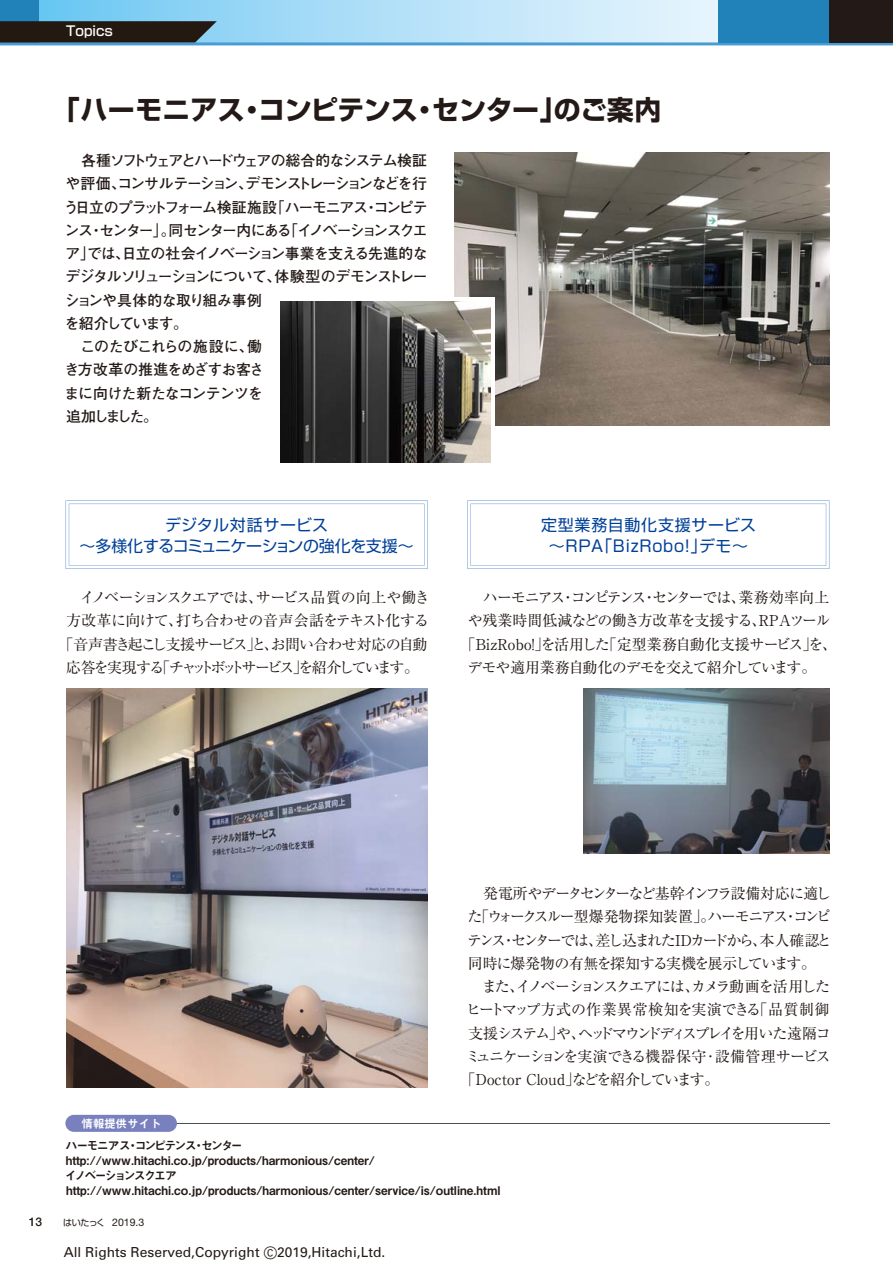
<style>
.page{position:relative;width:893px;height:1263px;background:#fff}
.page>*{position:absolute;margin:0;border:0;box-sizing:border-box;transform-origin:0 0}
.t1{font:27px "Shin Go Pro Bold 90 pv RKSJ H";letter-spacing:-.005em;color:#231916}
.t2{font:15.9px/21.3px "Shin Go Pro Regular 90 pv RKSJ H";letter-spacing:-.01em;color:#004098;text-align:center}
.t3{font:15.9px/21.3px "Shin Go Pro Regular 90 pv RKSJ H";letter-spacing:.05em;color:#004098;text-align:center}
.t4{font:15px/23.2px "Ryumin Pro Regular 90 pv RKSJ H";letter-spacing:-.085em;color:#231916;text-align:center}
.t5{font:15px "Ryumin Pro Regular 90 pv RKSJ H";letter-spacing:-.135em;color:#231916}
.t6{font:15px "Ryumin Pro Regular 90 pv RKSJ H";letter-spacing:-.12em;color:#231916}
.t7{font:15px "Ryumin Pro Regular 90 pv RKSJ H";letter-spacing:.005em;color:#231916}
.t8{font:15px "Ryumin Pro Regular 90 pv RKSJ H";letter-spacing:-.105em;color:#231916}
.t9{font:15px "Ryumin Pro Regular 90 pv RKSJ H";letter-spacing:-.03em;color:#231916}
.t10{font:15px "Ryumin Pro Regular 90 pv RKSJ H";letter-spacing:-.005em;color:#231916}
.t11{font:15px "Ryumin Pro Regular 90 pv RKSJ H";color:#231916}
.t12{font:14.85px/23.2px "Futo Go B101 Pro Bold 90 pv RKSJ H";letter-spacing:-.08em;color:#231916}
.t13{font:13.8px "Univers";color:#231916}
.t14{font:13.5px "Shin Go Pro Medium 90 pv RKSJ H";color:#fff}
.t15{font:12px/15px "Midashi Go Pro MB31 90 pv RKSJ H";color:#231916}
.t16{font:500 12px "Helvetica Neue LT Std";color:#231916}
.t17{font:11.7px "Midashi Go Pro MB31 90 pv RKSJ H";letter-spacing:-.025em;color:#fff}
.t18{font:10.5px "Helvetica Neue LT Std";color:#231916}
.s1{font-family:"Shin Go Pro Regular 90 pv RKSJ H";font-size:9px}
.s2{font-size:16.95px}
</style>
<div class="page">
<svg style="left:38px;top:0;width:681px;height:42px;background:#b3e0f8"></svg>
<div style="left:0;top:0;width:38px;height:42px;background:#2182ba"></div>
<hr style="left:0;top:42px;width:893px;height:3px;background:#489cd1">
<div style="left:719px;top:0;width:174px;height:42px;background:#231916"></div>
<div style="left:719px;top:0;width:110px;height:42px;background:#2182ba"></div>
<svg style="left:0;top:21px;width:217px;height:21px;background:#29231e"></svg>
<hr style="left:176px;top:1123px;width:653px;height:1px;background:#485157">
<div style="left:65px;top:1115px;width:112px;height:17px;background:#7880be;border-radius:9px"></div>
<img style="left:66px;top:688px;width:361px;height:399px">
<img style="left:583px;top:689px;width:246px;height:165px">
<img style="left:454px;top:153px;width:375px;height:272px">
<div style="left:416px;top:297px;width:79px;height:172px;background:#fff"></div>
<img style="left:281px;top:301px;width:209px;height:162px">
<svg style="left:66px;top:500px;width:362px;height:69px"></svg>
<svg style="left:467px;top:500px;width:362px;height:69px"></svg>
<p class="t14" style="left:66px;top:26px;width:48px">Topics</p>
<h1 class="t1" style="left:53px;top:99px;width:610px">「ハーモニアス・コンピテンス・センター」のご案内</h1>
<p class="t12" style="left:64px;top:151px;width:366px">　各種ソフトウェアとハードウェアの総合的なシステム検証や評価、コンサルテーション、デモンストレーションなどを行う日立のプラットフォーム検証施設「ハーモニアス・コンピテンス・センター」。同センター内にある「イノベーションスクエア」では、日立の社会イノベーション事業を支える先進的なデジタルソリューションについて、体験型のデモンストレーションや具体的な取り組み事例<br>を紹介しています。<br>　このたびこれらの施設に、働<br>き方改革の推進をめざすお客さ<br>まに向けた新たなコンテンツを<br>追加しました。</p>
<p class="t2" style="left:80px;top:517px;width:335px">デジタル対話サービス<br>～多様化するコミュニケーションの強化を支援～</p>
<p class="t4" style="left:59px;top:588px;width:373px">　イノベーションスクエアでは、サービス品質の向上や働き方改革に向けて、打ち合わせの音声会話をテキスト化する「音声書き起こし支援サービス」と、お問い合わせ対応の自動応答を実現する「チャットボットサービス」を紹介しています。</p>
<p class="t3" style="left:541px;top:517px;width:217px">定型業務自動化支援サービス～RPA「BizRobo!」デモ～</p>
<p class="t8" style="left:468px;top:592px;width:363px">　ハーモニアス・コンピテンス・センターでは、業務効率向上</p>
<p class="t9" style="left:468px;top:615px;width:364px">や残業時間低減などの働き方改革を支援する、RPAツール</p>
<p class="t7" style="left:461px;top:638px;width:378px">「BizRobo!」を活用した「定型業務自動化支援サービス」を、</p>
<p class="t4" style="left:467px;top:658px;width:350px">デモや適用業務自動化のデモを交えて紹介しています。</p>
<p class="t6" style="left:468px;top:888px;width:364px">　発電所やデータセンターなど基幹インフラ設備対応に適し</p>
<p class="t4" style="left:467px;top:907px;width:365px">た「ウォークスルー型爆発物探知装置」。ハーモニアス・コンピ</p>
<p class="t5" style="left:467px;top:934px;width:366px">テンス・センターでは、差し込まれたIDカードから、本人確認と</p>
<p class="t4" style="left:468px;top:954px;width:350px">同時に爆発物の有無を探知する実機を展示しています。</p>
<p class="t6" style="left:468px;top:981px;width:364px">　また、イノベーションスクエアには、カメラ動画を活用した</p>
<p class="t10" style="left:466px;top:1004px;width:365px">ヒートマップ方式の作業異常検知を実演できる「品質制御</p>
<p class="t5" style="left:468px;top:1027px;width:364px">支援システム」や、ヘッドマウンドディスプレイを用いた遠隔コ</p>
<p class="t4" style="left:465px;top:1047px;width:367px">ミュニケーションを実演できる機器保守･設備管理サービス</p>
<p class="t11" style="left:461px;top:1074px;width:260px">「Doctor Cloud」などを紹介しています。</p>
<p class="t17" style="left:81px;top:1119px;width:82px">情報提供サイト</p>
<p class="t15" style="left:65px;top:1139px;width:437px">ハーモニアス・コンピテンス・センターhttp://www.hitachi.co.jp/products/harmonious/center/<br>イノベーションスクエアhttp://www.hitachi.co.jp/products/harmonious/center/service/is/outline.html</p>
<p class="t16" style="left:29px;top:1218px;width:15px">13</p>
<p class="t18" style="left:63px;top:1216px;width:83px"><span class="s1">はいたっく</span> 2019.3</p>
<p class="t13" style="left:64px;top:1247px;width:323px">All Rights Reserved,Copyright <span class="s2">©</span>2019,Hitachi,Ltd.</p>
</div>
